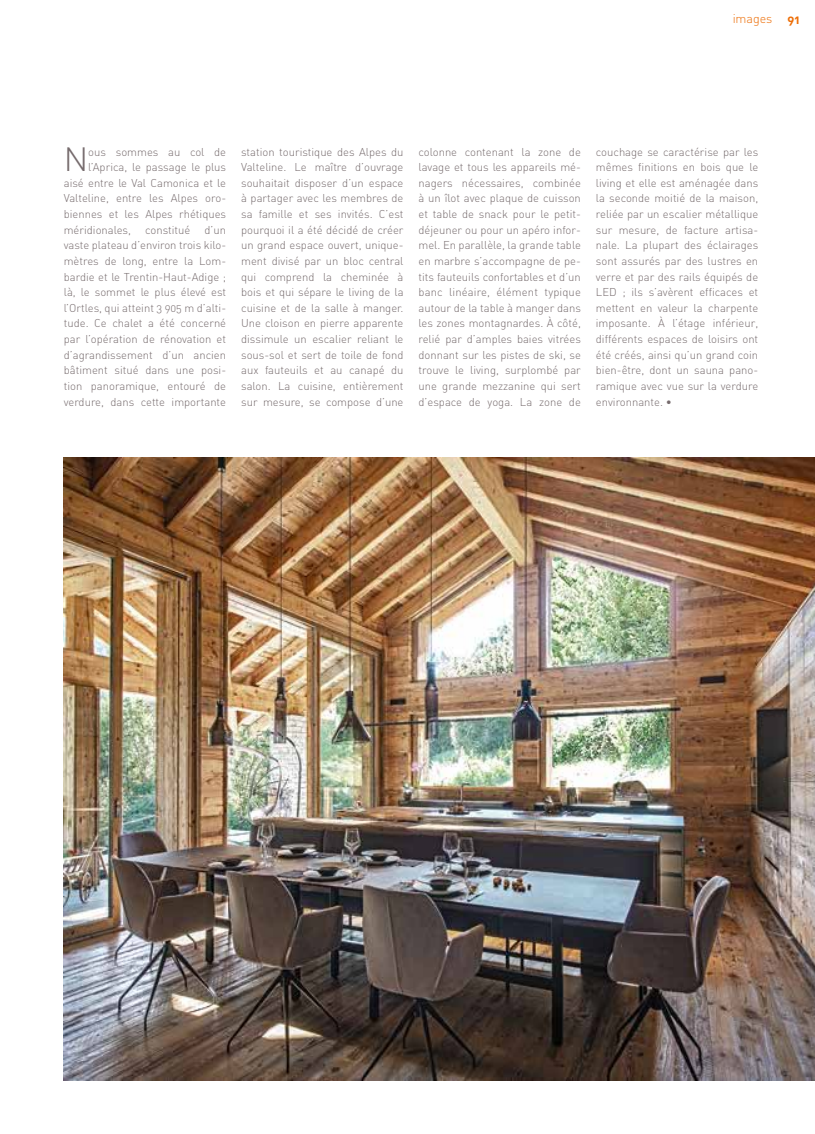
<style>
.page{position:relative;width:815px;height:1134px;background:#fff}
.page>*{position:absolute;margin:0;border:0;box-sizing:border-box;transform-origin:0 0}
.t1{font:33.25px "DIN Light Alternate";color:#766b6d}
.t2{font:12.5px "DIN Light Alternate";color:#ed6d05}
.t3{font:12.5px "DIN Bold Alternate";color:#ed6d05}
.t4{font:11.25px/15.6px "DIN Light Alternate";color:#766b6d;text-align:justify}
</style>
<div class="page">
<img style="left:64px;top:458px;width:751px;height:623px">
<p class="t2" style="left:732px;top:11px;width:42px">images</p>
<p class="t3" style="left:788px;top:11px;width:14px">91</p>
<h1 class="t1" style="left:64px;top:137px;width:26px">N</h1>
<p class="t4" style="left:88px;top:143px;width:139px">ous sommes au col de</p>
<p class="t4" style="left:88px;top:159px;width:139px">l’Aprica, le passage le plus</p>
<p class="t4" style="left:64px;top:174px;width:164px">aisé entre le Val Camonica et le</p>
<p class="t4" style="left:64px;top:190px;width:164px">Valteline, entre les Alpes oro-</p>
<p class="t4" style="left:64px;top:206px;width:164px">biennes et les Alpes rhétiques</p>
<p class="t4" style="left:64px;top:221px;width:69px">méridionales,</p>
<p class="t4" style="left:145px;top:221px;width:47px">constitué</p>
<p class="t4" style="left:64px;top:221px;width:164px;text-indent:141px">d’un vaste plateau d’environ trois kilo&shy;mètres de long, entre la Lom&shy;bardie et le Trentin-Haut-Adige ; là, le sommet le plus élevé est l’Ortles, qui atteint 3 905 m d’alti&shy;tude. Ce chalet a été concerné par l’opération de rénovation et d’agrandissement d’un ancien bâtiment situé dans une posi&shy;tion panoramique, entouré de verdure, dans cette importante</p>
<p class="t4" style="left:241px;top:143px;width:164px">station touristique des Alpes du Valteline. Le maître d’ouvrage souhaitait disposer d’un espace à partager avec les membres de sa famille et ses invités. C’est pourquoi il a été décidé de créer un grand espace ouvert, unique&shy;ment divisé par un bloc central qui comprend la cheminée à bois et qui sépare le living de la cuisine et de la salle à manger.<br>Une cloison en pierre apparente dissimule un escalier reliant le sous-sol et sert de toile de fond aux fauteuils et au canapé du salon. La cuisine, entièrement sur mesure, se compose d’une</p>
<p class="t4" style="left:419px;top:143px;width:164px">colonne contenant la zone de lavage et tous les appareils mé&shy;nagers nécessaires, combinée à un îlot avec plaque de cuisson et table de snack pour le petit&shy;déjeuner ou pour un apéro infor&shy;mel. En parallèle, la grande table en marbre s’accompagne de pe&shy;tits fauteuils confortables et d’un banc linéaire, élément typique autour de la table à manger dans les zones montagnardes. À côté, relié par d’amples baies vitrées donnant sur les pistes de ski, se trouve le living, surplombé par une grande mezzanine qui sert d’espace de yoga. La zone de</p>
<p class="t4" style="left:596px;top:143px;width:164px">couchage se caractérise par les mêmes finitions en bois que le living et elle est aménagée dans la seconde moitié de la maison, reliée par un escalier métallique sur mesure, de facture artisa&shy;nale. La plupart des éclairages sont assurés par des lustres en verre et par des rails équipés de LED ; ils s’avèrent efficaces et mettent en valeur la charpente imposante. À l’étage inférieur, différents espaces de loisirs ont été créés, ainsi qu’un grand coin bien-être, dont un sauna pano&shy;ramique avec vue sur la verdure environnante. •</p>
</div>
